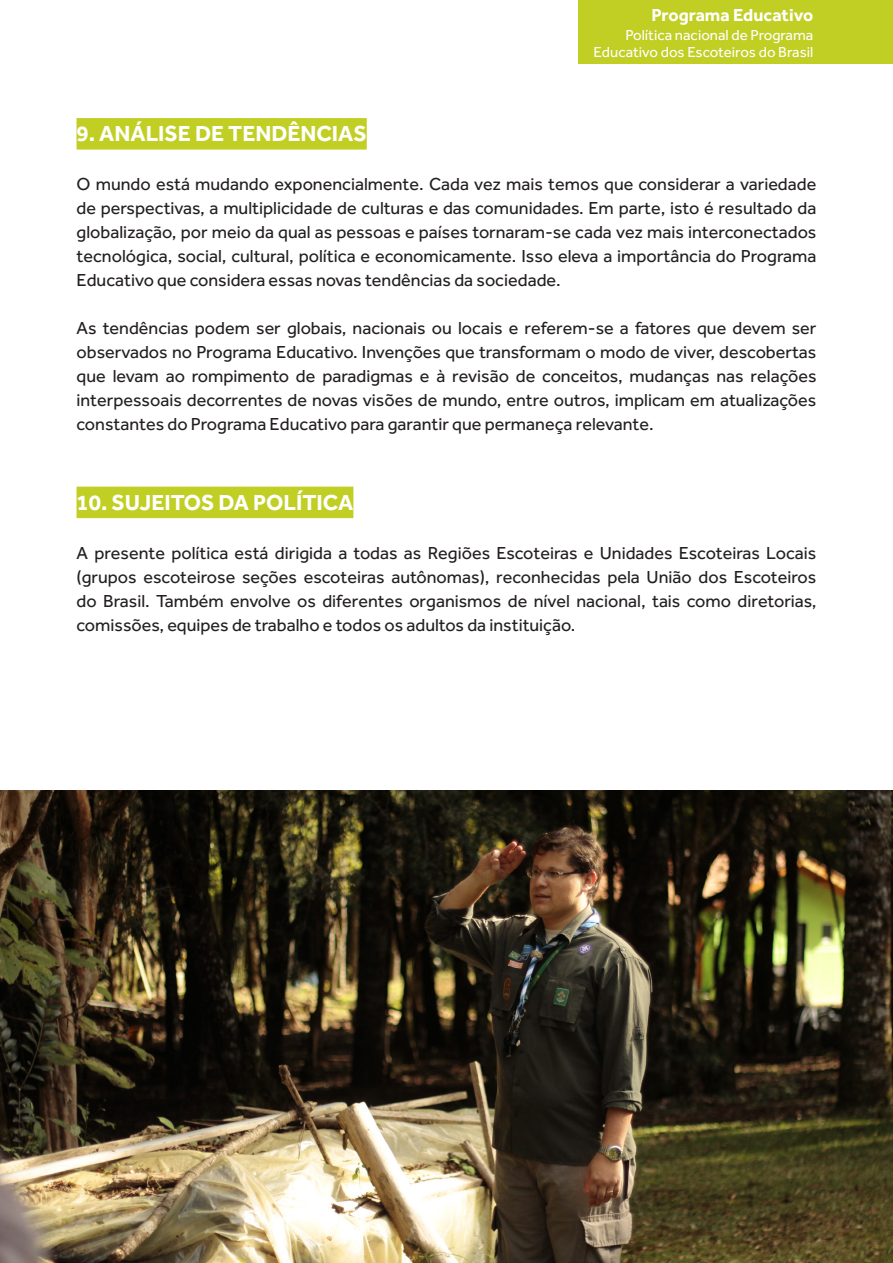
<style>
.page{position:relative;width:893px;height:1263px;background:#fff}
.page>*{position:absolute;margin:0;border:0;box-sizing:border-box;transform-origin:0 0}
.base_effra{font:700 22.5px "Effra";color:#fff}
.t1{font:18px/24px "Effra";color:#231f20;text-align:justify}
.t2{font:700 18px "Effra";color:#fff}
.t3{font:15px/16.5px "Effra";color:#fff;text-align:right}
.t4{font:15px "Myriad Pro";color:#fff}
</style>
<div class="page">
<div style="left:578px;top:0;width:315px;height:64px;background:#c1ce23"></div>
<div style="left:77px;top:118px;width:290px;height:32px;background:#c1ce23"></div>
<div style="left:77px;top:487px;width:276px;height:31px;background:#c1ce23"></div>
<img style="left:0;top:791px;width:893px;height:472px">
<p class="t2" style="left:651px;top:4px;width:163px">Programa Educativo</p>
<p class="t3" style="left:593px;top:27px;width:221px">Política nacional de Programa<br>Educativo dos Escoteiros do Brasil</p>
<p class="t4" style="left:672px;top:37px;width:123px">Código de Conduta</p>
<p class="base_effra" style="left:77px;top:120px;width:292px">9. ANÁLISE DE TENDÊNCIAS</p>
<p class="t1" style="left:77px;top:172px;width:741px">O mundo está mudando exponencialmente. Cada vez mais temos que considerar a variedade de perspectivas, a multiplicidade de culturas e das comunidades. Em parte, isto é resultado da globalização, por meio da qual as pessoas e países tornaram-se cada vez mais interconectados tecnológica, social, cultural, política e economicamente. Isso eleva a importância do Programa Educativo que considera essas novas tendências da sociedade.</p>
<p class="t1" style="left:77px;top:316px;width:741px">As tendências podem ser globais, nacionais ou locais e referem-se a fatores que devem ser observados no Programa Educativo. Invenções que transformam o modo de viver, descobertas que levam ao rompimento de paradigmas e à revisão de conceitos, mudanças nas relações interpessoais decorrentes de novas visões de mundo, entre outros, implicam em atualizações constantes do Programa Educativo para garantir que permaneça relevante.</p>
<p class="base_effra" style="left:77px;top:489px;width:278px">10. SUJEITOS DA POLÍTICA</p>
<p class="t1" style="left:77px;top:541px;width:741px">A presente política está dirigida a todas as Regiões Escoteiras e Unidades Escoteiras Locais (grupos escoteirose seções escoteiras autônomas), reconhecidas pela União dos Escoteiros do Brasil. Também envolve os diferentes organismos de nível nacional, tais como diretorias, comissões, equipes de trabalho e todos os adultos da instituição.</p>
</div>
